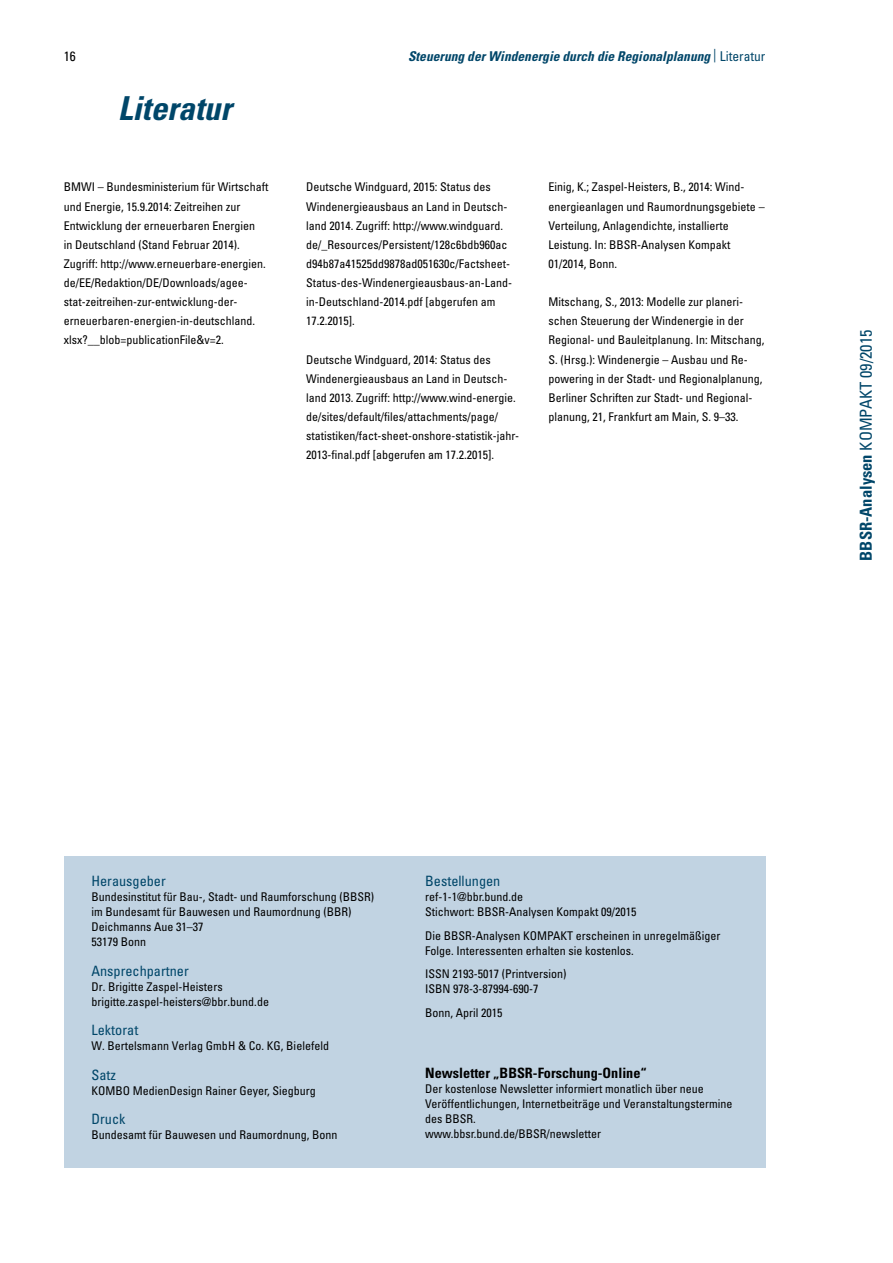
<style>
.page{position:relative;width:893px;height:1263px;background:#fff}
.page>*{position:absolute;margin:0;border:0;box-sizing:border-box;transform-origin:0 0}
.H_-_Kapitelhead{font:italic 700 condensed 33px "Univers LT Std";color:#004669}
.t1{font:condensed 16.5px "Univers LT Std";color:#004669}
.P_Impressum_blau{font:condensed 14.25px "Univers LT Std";color:#004669}
.P_Impressum_blau-2{font:700 condensed 14.25px "Univers LT Std";color:#000}
.Impressum_Überschrif{font:condensed 14.25px "Univers LT Std";color:#004669}
.t2{font:italic 700 condensed 13.5px "Univers LT Std";color:#004669}
.t3{font:condensed 13.5px "Univers LT Std";color:#000}
.P_Literaturverzeichn{font:condensed 12px/19.2px "Univers LT Std";color:#000}
.P_Impressum{font:condensed 12px/15px "Univers LT Std";color:#000}
.P_Impressum_blau-3{font:condensed 12px/15px "Univers LT Std";color:#000}
.Impressum_Überschrif-2{font:condensed 12px "Univers LT Std";color:#000}
.s1{font-weight:400;font-style:normal}
.s2{font-weight:700}
</style>
<div class="page">
<div style="left:64px;top:857px;width:701px;height:311px;background:#c1d3e2"></div>
<p class="t3" style="left:64px;top:47px;width:13px">16</p>
<p class="t2" style="left:408px;top:48px;width:359px">Steuerung der Windenergie durch die Regionalplanung <span class="s1">| Literatur</span></p>
<p class="H_-_Kapitelhead" style="left:118px;top:88px;width:115px">Literatur</p>
<p class="P_Literaturverzeichn" style="left:64px;top:177px;width:206px">BMWI – Bundesministerium für Wirtschaft und Energie, 15.9.2014: Zeitreihen zur Entwicklung der erneuerbaren Energien<br>in Deutschland (Stand Februar 2014).<br>Zugriff: http://www.erneuerbare-energien. de/EE/Redaktion/DE/Downloads/agee&shy;stat-zeitreihen-zur-entwicklung-der&shy;erneuerbaren-energien-in-deutschland. xlsx?__blob=publicationFile&amp;v=2.</p>
<p class="P_Literaturverzeichn" style="left:306px;top:177px;width:207px">Deutsche Windguard, 2015: Status des Windenergieausbaus an Land in Deutsch&shy;land 2014. Zugriff: http://www.windguard. de/_Resources/Persistent/128c6bdb960ac d94b87a41525dd9878ad051630c/Factsheet-Status-des-Windenergieausbaus-an-Land&shy;in-Deutschland-2014.pdf [abgerufen am 17.2.2015].</p>
<p class="P_Literaturverzeichn" style="left:306px;top:350px;width:214px">Deutsche Windguard, 2014: Status des Windenergieausbaus an Land in Deutsch&shy;land 2013. Zugriff: http://www.wind-energie. de/sites/default/files/attachments/page/ statistiken/fact-sheet-onshore-statistik-jahr-2013-final.pdf [abgerufen am 17.2.2015].</p>
<p class="P_Literaturverzeichn" style="left:549px;top:177px;width:218px">Einig, K.; Zaspel-Heisters, B., 2014: Wind&shy;energieanlagen und Raumordnungsgebiete – Verteilung, Anlagendichte, installierte Leistung. In: BBSR-Analysen Kompakt 01/2014, Bonn.</p>
<p class="P_Literaturverzeichn" style="left:549px;top:292px;width:217px">Mitschang, S., 2013: Modelle zur planeri&shy;schen Steuerung der Windenergie in der Regional- und Bauleitplanung. In: Mitschang, S. (Hrsg.): Windenergie – Ausbau und Re&shy;powering in der Stadt- und Regionalplanung, Berliner Schriften zur Stadt- und Regional&shy;planung, 21, Frankfurt am Main, S. 9–33.</p>
<h2 class="t1" style="left:856px;top:561px;width:233px;rotate:-90deg"><span class="s2">BBSR-Analysen</span> KOMPAKT 09/2015</h2>
<p class="P_Impressum_blau" style="left:91px;top:872px;width:76px">Herausgeber</p>
<p class="P_Impressum" style="left:91px;top:889px;width:284px">Bundesinstitut für Bau-, Stadt- und Raumforschung (BBSR) im Bundesamt für Bauwesen und Raumordnung (BBR)<br>Deichmanns Aue 31–37<br>53179 Bonn</p>
<p class="P_Impressum_blau" style="left:91px;top:962px;width:99px">Ansprechpartner</p>
<p class="P_Impressum_blau-3" style="left:91px;top:979px;width:179px">Dr. Brigitte Zaspel-Heisters brigitte.zaspel-heisters@bbr.bund.de</p>
<p class="Impressum_Überschrif" style="left:91px;top:1021px;width:48px">Lektorat</p>
<p class="Impressum_Überschrif-2" style="left:91px;top:1038px;width:239px">W. Bertelsmann Verlag GmbH &amp; Co. KG, Bielefeld</p>
<p class="P_Impressum_blau" style="left:91px;top:1066px;width:26px">Satz</p>
<p class="P_Impressum" style="left:91px;top:1083px;width:226px">KOMBO MedienDesign Rainer Geyer, Siegburg</p>
<p class="P_Impressum_blau" style="left:91px;top:1110px;width:36px">Druck</p>
<p class="P_Impressum" style="left:91px;top:1127px;width:247px">Bundesamt für Bauwesen und Raumordnung, Bonn</p>
<p class="P_Impressum_blau" style="left:425px;top:872px;width:77px">Bestellungen</p>
<p class="P_Impressum" style="left:425px;top:889px;width:213px">ref-1-1@bbr.bund.de<br>Stichwort: BBSR-Analysen Kompakt 09/2015</p>
<p class="P_Impressum" style="left:425px;top:928px;width:297px">Die BBSR-Analysen KOMPAKT erscheinen in unregelmäßiger<br>Folge. Interessenten erhalten sie kostenlos.</p>
<p class="P_Impressum" style="left:425px;top:966px;width:143px">ISSN 2193-5017 (Printversion)<br>ISBN 978-3-87994-690-7</p>
<p class="P_Impressum" style="left:425px;top:1005px;width:79px">Bonn, April 2015</p>
<p class="P_Impressum_blau-2" style="left:425px;top:1064px;width:223px">Newsletter „BBSR-Forschung-Online“</p>
<p class="P_Impressum" style="left:425px;top:1081px;width:309px">Der kostenlose Newsletter informiert monatlich über neue Veröffentlichungen, Internetbeiträge und Veranstaltungstermine des BBSR.<br>www.bbsr.bund.de/BBSR/newsletter</p>
</div>
